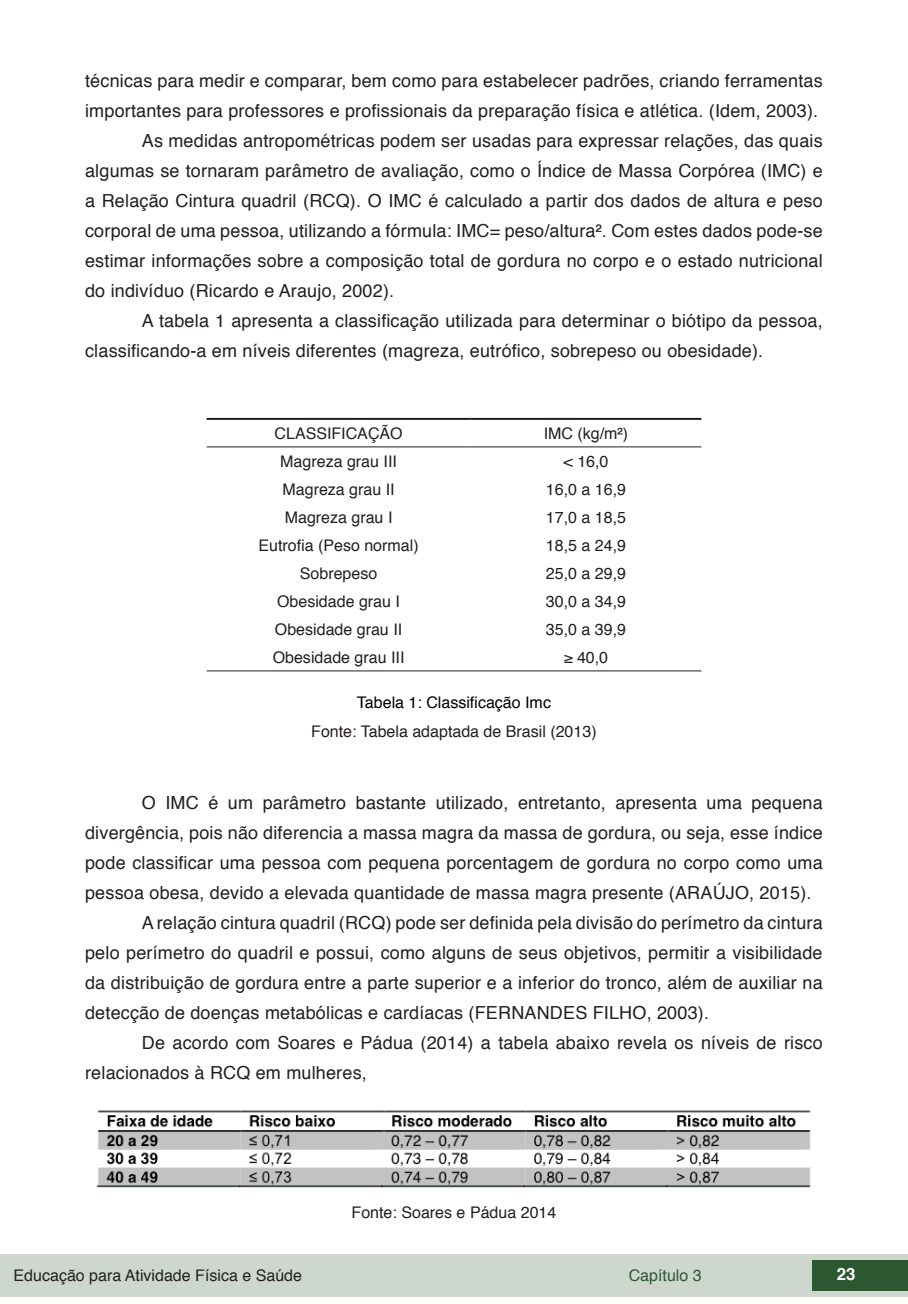
<style>
.page{position:relative;width:908px;height:1304px;background:#fff}
.page>*{position:absolute;margin:0;border:0;box-sizing:border-box;transform-origin:0 0}
.t1{font:18px "Helvetica";letter-spacing:.01em;color:#231f20}
.t2{font:700 16.8px "Helvetica";color:#fff}
.t3{font:16px "Helvetica";color:#231f20}
.t4{font:16px "Helvetica";color:#000}
.t5{font:16px "Helvetica";color:#2d5730}
</style>
<div class="page">
<div style="left:0;top:1254px;width:906px;height:43px;background:#cdd7ce"></div>
<div style="left:812px;top:1261px;width:95px;height:30px;background:#2d5730"></div>
<hr style="left:206px;top:418px;width:264px;height:2px;background:#231f20">
<hr style="left:470px;top:418px;width:231px;height:2px;background:#231f20">
<hr style="left:206px;top:446px;width:264px;height:1px;background:#231f20">
<hr style="left:470px;top:446px;width:231px;height:1px;background:#231f20">
<hr style="left:206px;top:670px;width:264px;height:1px;background:#231f20">
<hr style="left:470px;top:670px;width:231px;height:1px;background:#231f20">
<img style="left:96px;top:1110px;width:715px;height:78px">
<p class="t1" style="left:85px;top:67px;width:738px">técnicas para medir e comparar, bem como para estabelecer padrões, criando ferramentas</p>
<p class="t1" style="left:85px;top:97px;width:734px">importantes para professores e profissionais da preparação física e atlética. (Idem, 2003).</p>
<p class="t1" style="left:142px;top:127px;width:682px">As medidas antropométricas podem ser usadas para expressar relações, das quais</p>
<p class="t1" style="left:85px;top:157px;width:738px">algumas se tornaram parâmetro de avaliação, como o Índice de Massa Corpórea (IMC) e</p>
<p class="t1" style="left:85px;top:187px;width:738px">a Relação Cintura quadril (RCQ). O IMC é calculado a partir dos dados de altura e peso</p>
<p class="t1" style="left:85px;top:217px;width:738px">corporal de uma pessoa, utilizando a fórmula: IMC= peso/altura². Com estes dados pode-se</p>
<p class="t1" style="left:85px;top:247px;width:738px">estimar informações sobre a composição total de gordura no corpo e o estado nutricional</p>
<p class="t1" style="left:85px;top:277px;width:310px">do indivíduo (Ricardo e Araujo, 2002).</p>
<p class="t1" style="left:142px;top:307px;width:682px">A tabela 1 apresenta a classificação utilizada para determinar o biótipo da pessoa,</p>
<p class="t1" style="left:85px;top:337px;width:679px">classificando-a em níveis diferentes (magreza, eutrófico, sobrepeso ou obesidade).</p>
<p class="t3" style="left:274px;top:421px;width:130px">CLASSIFICAÇÃO</p>
<p class="t3" style="left:543px;top:421px;width:86px">IMC (kg/m²)</p>
<p class="t3" style="left:280px;top:449px;width:118px">Magreza grau III</p>
<p class="t3" style="left:563px;top:449px;width:46px">&lt; 16,0</p>
<p class="t3" style="left:282px;top:477px;width:114px">Magreza grau II</p>
<p class="t3" style="left:545px;top:477px;width:82px">16,0 a 16,9</p>
<p class="t3" style="left:284px;top:505px;width:109px">Magreza grau I</p>
<p class="t3" style="left:545px;top:505px;width:82px">17,0 a 18,5</p>
<p class="t3" style="left:258px;top:533px;width:162px">Eutrofia (Peso normal)</p>
<p class="t3" style="left:545px;top:533px;width:82px">18,5 a 24,9</p>
<p class="t3" style="left:300px;top:561px;width:79px">Sobrepeso</p>
<p class="t3" style="left:545px;top:561px;width:82px">25,0 a 29,9</p>
<p class="t3" style="left:277px;top:589px;width:124px">Obesidade grau I</p>
<p class="t3" style="left:545px;top:589px;width:82px">30,0 a 34,9</p>
<p class="t3" style="left:275px;top:617px;width:129px">Obesidade grau II</p>
<p class="t3" style="left:545px;top:617px;width:82px">35,0 a 39,9</p>
<p class="t3" style="left:272px;top:645px;width:133px">Obesidade grau III</p>
<p class="t3" style="left:563px;top:645px;width:46px">≥ 40,0</p>
<p class="t4" style="left:357px;top:690px;width:195px">Tabela 1: Classificação Imc</p>
<p class="t3" style="left:311px;top:719px;width:287px">Fonte: Tabela adaptada de Brasil (2013)</p>
<p class="t1" style="left:142px;top:789px;width:682px">O IMC é um parâmetro bastante utilizado, entretanto, apresenta uma pequena</p>
<p class="t1" style="left:85px;top:819px;width:738px">divergência, pois não diferencia a massa magra da massa de gordura, ou seja, esse índice</p>
<p class="t1" style="left:85px;top:849px;width:738px">pode classificar uma pessoa com pequena porcentagem de gordura no corpo como uma</p>
<p class="t1" style="left:85px;top:879px;width:727px">pessoa obesa, devido a elevada quantidade de massa magra presente (ARAÚJO, 2015).</p>
<p class="t1" style="left:142px;top:909px;width:682px">A relação cintura quadril (RCQ) pode ser definida pela divisão do perímetro da cintura</p>
<p class="t1" style="left:85px;top:939px;width:738px">pelo perímetro do quadril e possui, como alguns de seus objetivos, permitir a visibilidade</p>
<p class="t1" style="left:85px;top:969px;width:738px">da distribuição de gordura entre a parte superior e a inferior do tronco, além de auxiliar na</p>
<p class="t1" style="left:85px;top:999px;width:625px">detecção de doenças metabólicas e cardíacas (FERNANDES FILHO, 2003).</p>
<p class="t1" style="left:142px;top:1029px;width:682px">De acordo com Soares e Pádua (2014) a tabela abaixo revela os níveis de risco</p>
<p class="t1" style="left:85px;top:1059px;width:283px">relacionados à RCQ em mulheres,</p>
<p class="t3" style="left:351px;top:1200px;width:206px">Fonte: Soares e Pádua 2014</p>
<p class="t3" style="left:14px;top:1263px;width:290px">Educação para Atividade Física e Saúde</p>
<p class="t5" style="left:628px;top:1263px;width:74px">Capítulo 3</p>
<p class="t2" style="left:836px;top:1261px;width:20px">23</p>
</div>
